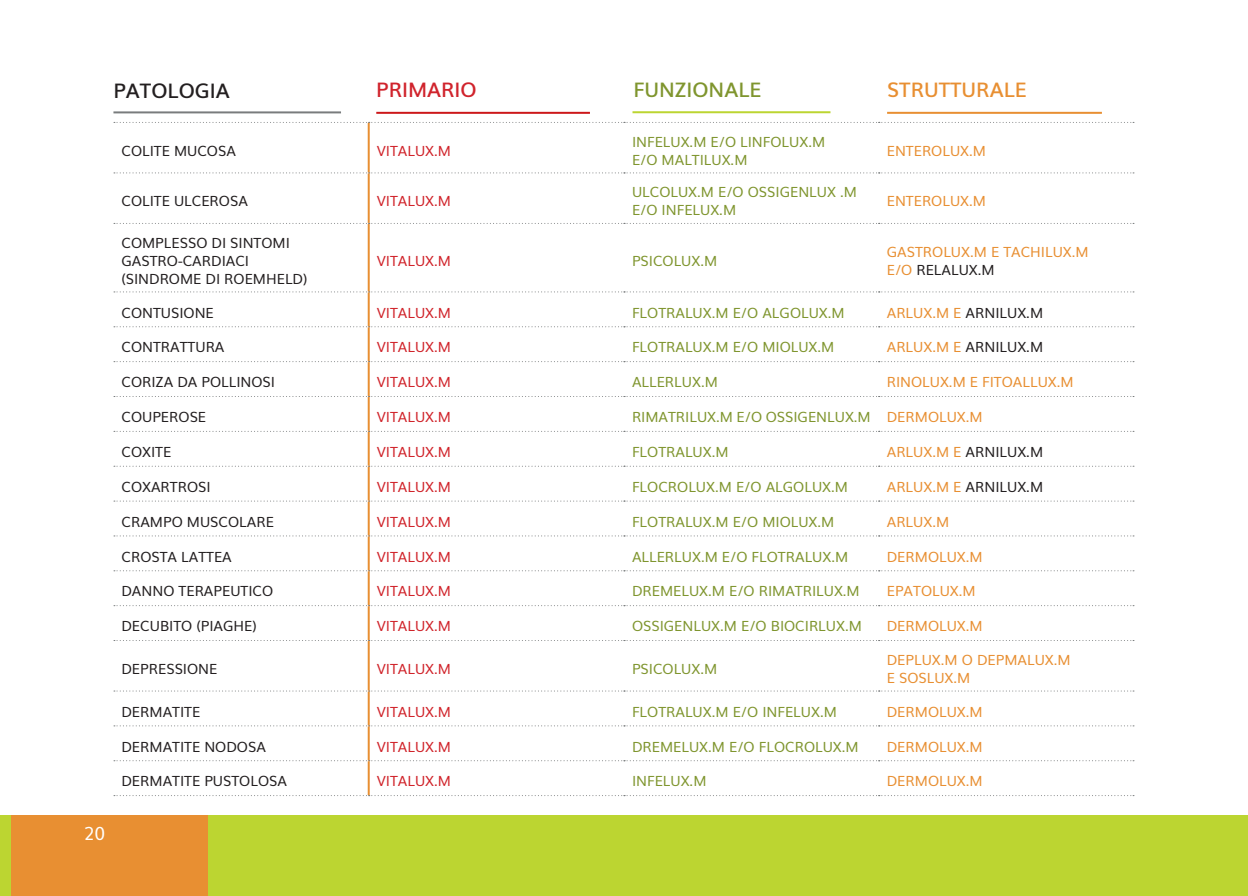
<style>
.page{position:relative;width:1248px;height:896px;background:#fff}
.page>*{position:absolute;margin:0;border:0;box-sizing:border-box;transform-origin:0 0}
.t1{font:600 20px "Muli";color:#e88f32}
.t2{font:600 20px "Muli";color:#7f952e}
.t3{font:600 20px "Muli";color:#231f20}
.t4{font:600 20px "Muli";color:#d0232c}
.t5{font:18px "Muli";color:#fff}
.t6{font:14px "Muli";color:#7f952e}
.t7{font:14px/18px "Muli";color:#231f20}
.t8{font:14px "Muli";color:#e88f32}
.t9{font:14px "Muli";color:#d0232a}
.s1{color:#e88f32}
</style>
<div class="page">
<div style="left:0;top:815px;width:1247px;height:81px;background:#bcd531"></div>
<div style="left:11px;top:815px;width:196px;height:81px;background:#e88f32"></div>
<hr style="left:376px;top:112px;width:214px;height:2px;background:#cc171a">
<hr style="left:113px;top:111px;width:228px;height:2px;background:#797c7d">
<hr style="left:632px;top:111px;width:198px;height:2px;background:#bcd531">
<hr style="left:887px;top:112px;width:214px;height:2px;background:#e88f32">
<svg style="left:114px;top:122px;width:1019px;height:1px"></svg>
<svg style="left:114px;top:172px;width:1019px;height:1px"></svg>
<svg style="left:114px;top:223px;width:1019px;height:1px"></svg>
<svg style="left:114px;top:291px;width:1019px;height:1px"></svg>
<svg style="left:114px;top:326px;width:1019px;height:1px"></svg>
<svg style="left:114px;top:361px;width:1019px;height:1px"></svg>
<svg style="left:114px;top:396px;width:1019px;height:1px"></svg>
<svg style="left:114px;top:431px;width:1019px;height:1px"></svg>
<svg style="left:114px;top:466px;width:1019px;height:1px"></svg>
<svg style="left:114px;top:500px;width:1019px;height:1px"></svg>
<svg style="left:114px;top:535px;width:1019px;height:1px"></svg>
<svg style="left:114px;top:570px;width:1019px;height:1px"></svg>
<svg style="left:114px;top:605px;width:1019px;height:1px"></svg>
<svg style="left:114px;top:640px;width:1019px;height:1px"></svg>
<svg style="left:114px;top:690px;width:1019px;height:1px"></svg>
<svg style="left:114px;top:725px;width:1019px;height:1px"></svg>
<svg style="left:114px;top:760px;width:1019px;height:1px"></svg>
<svg style="left:114px;top:795px;width:1019px;height:1px"></svg>
<hr style="left:368px;top:123px;width:2px;height:49px;background:#e88f32">
<hr style="left:368px;top:173px;width:2px;height:50px;background:#e88f32">
<hr style="left:368px;top:224px;width:2px;height:67px;background:#e88f32">
<hr style="left:368px;top:292px;width:2px;height:34px;background:#e88f32">
<hr style="left:368px;top:327px;width:2px;height:34px;background:#e88f32">
<hr style="left:368px;top:362px;width:2px;height:34px;background:#e88f32">
<hr style="left:368px;top:397px;width:2px;height:34px;background:#e88f32">
<hr style="left:368px;top:432px;width:2px;height:34px;background:#e88f32">
<hr style="left:368px;top:467px;width:2px;height:33px;background:#e88f32">
<hr style="left:368px;top:501px;width:2px;height:34px;background:#e88f32">
<hr style="left:368px;top:536px;width:2px;height:34px;background:#e88f32">
<hr style="left:368px;top:571px;width:2px;height:34px;background:#e88f32">
<hr style="left:368px;top:606px;width:2px;height:34px;background:#e88f32">
<hr style="left:368px;top:641px;width:2px;height:49px;background:#e88f32">
<hr style="left:368px;top:691px;width:2px;height:34px;background:#e88f32">
<hr style="left:368px;top:726px;width:2px;height:34px;background:#e88f32">
<hr style="left:368px;top:761px;width:2px;height:34px;background:#e88f32">
<h1 class="t3" style="left:113px;top:74px;width:118px">PATOLOGIA</h1>
<h1 class="t4" style="left:376px;top:73px;width:102px">PRIMARIO</h1>
<h1 class="t2" style="left:633px;top:73px;width:130px">FUNZIONALE</h1>
<h1 class="t1" style="left:887px;top:73px;width:141px">STRUTTURALE</h1>
<p class="t7" style="left:121px;top:141px;width:116px">COLITE MUCOSA</p>
<p class="t9" style="left:377px;top:139px;width:76px">VITALUX.M</p>
<p class="t7" style="left:121px;top:191px;width:128px">COLITE ULCEROSA</p>
<p class="t9" style="left:377px;top:190px;width:76px">VITALUX.M</p>
<p class="t6" style="left:632px;top:130px;width:195px">INFELUX.M E/O LINFOLUX.M</p>
<p class="t6" style="left:632px;top:148px;width:117px">E/O MALTILUX.M</p>
<p class="t6" style="left:632px;top:181px;width:226px">ULCOLUX.M E/O OSSIGENLUX .M</p>
<p class="t6" style="left:632px;top:199px;width:106px">E/O INFELUX.M</p>
<p class="t7" style="left:121px;top:233px;width:170px">COMPLESSO DI SINTOMI</p>
<p class="t7" style="left:121px;top:251px;width:187px">GASTRO-CARDIACI (SINDROME DI ROEMHELD)</p>
<p class="t9" style="left:377px;top:249px;width:76px">VITALUX.M</p>
<p class="t6" style="left:632px;top:249px;width:87px">PSICOLUX.M</p>
<p class="t8" style="left:886px;top:139px;width:101px">ENTEROLUX.M</p>
<p class="t8" style="left:886px;top:190px;width:101px">ENTEROLUX.M</p>
<p class="t8" style="left:886px;top:240px;width:203px">GASTROLUX.M E TACHILUX.M</p>
<p class="t7" style="left:886px;top:260px;width:109px"><span class="s1">E/O</span> RELALUX.M</p>
<p class="t7" style="left:121px;top:302px;width:94px">CONTUSIONE</p>
<p class="t9" style="left:377px;top:301px;width:76px">VITALUX.M</p>
<p class="t6" style="left:632px;top:301px;width:214px">FLOTRALUX.M E/O ALGOLUX.M</p>
<p class="t7" style="left:886px;top:302px;width:158px"><span class="s1">ARLUX.M E</span> ARNILUX.M</p>
<p class="t7" style="left:121px;top:337px;width:105px">CONTRATTURA</p>
<p class="t9" style="left:377px;top:336px;width:76px">VITALUX.M</p>
<p class="t6" style="left:632px;top:336px;width:204px">FLOTRALUX.M E/O MIOLUX.M</p>
<p class="t7" style="left:886px;top:337px;width:158px"><span class="s1">ARLUX.M E</span> ARNILUX.M</p>
<p class="t7" style="left:121px;top:372px;width:155px">CORIZA DA POLLINOSI</p>
<p class="t9" style="left:377px;top:371px;width:76px">VITALUX.M</p>
<p class="t6" style="left:632px;top:371px;width:87px">ALLERLUX.M</p>
<p class="t8" style="left:886px;top:371px;width:188px">RINOLUX.M E FITOALLUX.M</p>
<p class="t7" style="left:121px;top:407px;width:86px">COUPEROSE</p>
<p class="t9" style="left:377px;top:406px;width:76px">VITALUX.M</p>
<p class="t6" style="left:632px;top:406px;width:240px">RIMATRILUX.M E/O OSSIGENLUX.M</p>
<p class="t8" style="left:886px;top:406px;width:97px">DERMOLUX.M</p>
<p class="t7" style="left:121px;top:442px;width:51px">COXITE</p>
<p class="t9" style="left:377px;top:440px;width:76px">VITALUX.M</p>
<p class="t6" style="left:632px;top:440px;width:98px">FLOTRALUX.M</p>
<p class="t7" style="left:886px;top:442px;width:158px"><span class="s1">ARLUX.M E</span> ARNILUX.M</p>
<p class="t7" style="left:121px;top:477px;width:91px">COXARTROSI</p>
<p class="t9" style="left:377px;top:475px;width:76px">VITALUX.M</p>
<p class="t6" style="left:632px;top:475px;width:217px">FLOCROLUX.M E/O ALGOLUX.M</p>
<p class="t7" style="left:886px;top:477px;width:158px"><span class="s1">ARLUX.M E</span> ARNILUX.M</p>
<p class="t7" style="left:121px;top:511px;width:154px">CRAMPO MUSCOLARE</p>
<p class="t9" style="left:377px;top:510px;width:76px">VITALUX.M</p>
<p class="t6" style="left:632px;top:510px;width:204px">FLOTRALUX.M E/O MIOLUX.M</p>
<p class="t8" style="left:886px;top:510px;width:64px">ARLUX.M</p>
<p class="t7" style="left:121px;top:546px;width:112px">CROSTA LATTEA</p>
<p class="t9" style="left:377px;top:545px;width:76px">VITALUX.M</p>
<p class="t6" style="left:632px;top:545px;width:218px">ALLERLUX.M E/O FLOTRALUX.M</p>
<p class="t8" style="left:886px;top:545px;width:97px">DERMOLUX.M</p>
<p class="t7" style="left:121px;top:581px;width:153px">DANNO TERAPEUTICO</p>
<p class="t9" style="left:377px;top:580px;width:76px">VITALUX.M</p>
<p class="t6" style="left:632px;top:580px;width:229px">DREMELUX.M E/O RIMATRILUX.M</p>
<p class="t8" style="left:886px;top:580px;width:90px">EPATOLUX.M</p>
<p class="t7" style="left:121px;top:616px;width:137px">DECUBITO (PIAGHE)</p>
<p class="t9" style="left:377px;top:615px;width:76px">VITALUX.M</p>
<p class="t6" style="left:632px;top:615px;width:231px">OSSIGENLUX.M E/O BIOCIRLUX.M</p>
<p class="t8" style="left:886px;top:615px;width:97px">DERMOLUX.M</p>
<p class="t7" style="left:121px;top:659px;width:97px">DEPRESSIONE</p>
<p class="t9" style="left:377px;top:657px;width:76px">VITALUX.M</p>
<p class="t6" style="left:632px;top:657px;width:87px">PSICOLUX.M</p>
<p class="t8" style="left:886px;top:648px;width:185px">DEPLUX.M O DEPMALUX.M</p>
<p class="t8" style="left:886px;top:666px;width:85px">E SOSLUX.M</p>
<p class="t7" style="left:121px;top:701px;width:80px">DERMATITE</p>
<p class="t9" style="left:377px;top:700px;width:76px">VITALUX.M</p>
<p class="t6" style="left:632px;top:700px;width:206px">FLOTRALUX.M E/O INFELUX.M</p>
<p class="t8" style="left:886px;top:700px;width:97px">DERMOLUX.M</p>
<p class="t7" style="left:121px;top:736px;width:146px">DERMATITE NODOSA</p>
<p class="t9" style="left:377px;top:735px;width:76px">VITALUX.M</p>
<p class="t6" style="left:632px;top:735px;width:228px">DREMELUX.M E/O FLOCROLUX.M</p>
<p class="t8" style="left:886px;top:735px;width:97px">DERMOLUX.M</p>
<p class="t7" style="left:121px;top:771px;width:167px">DERMATITE PUSTOLOSA</p>
<p class="t9" style="left:377px;top:770px;width:76px">VITALUX.M</p>
<p class="t6" style="left:632px;top:770px;width:76px">INFELUX.M</p>
<p class="t8" style="left:886px;top:770px;width:97px">DERMOLUX.M</p>
<p class="t5" style="left:84px;top:819px;width:23px">20</p>
</div>
